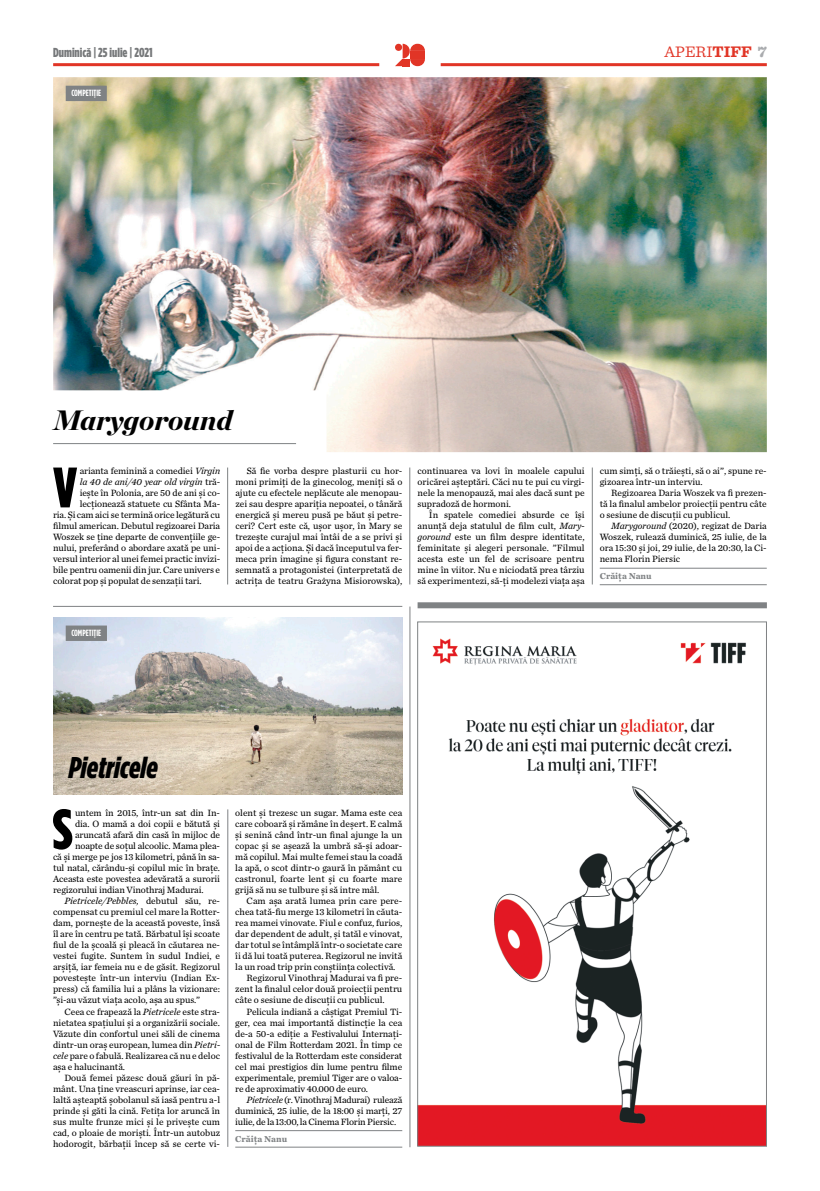
<style>
.page{position:relative;width:820px;height:1191px;background:#fff}
.page>*{position:absolute;margin:0;border:0;box-sizing:border-box;transform-origin:0 0}
.t1{font:900 56.7px "Gotham Condensed";color:#000}
.t2{font:italic 900 30px "Gotham Condensed";color:#000}
.t3{font:italic 900 28px "Chronicle Display";color:#000}
.t4{font:16px "Sentinel";color:#e13526}
.t5{font:900 13px "Gotham Condensed";color:#76787a}
.t6{font:9.5px/11px "Chronicle Text G2";color:#000;text-align:justify}
.t7{font:9.5px "Chronicle Text G2";letter-spacing:-.02em;color:#000}
.t8{font:italic 9.5px "Chronicle Text G2";letter-spacing:-.01em;color:#000}
.t9{font:700 9px "Chronicle Text G2";color:#7f8284}
.t10{font:700 9px "Gotham Condensed";color:#fff}
.s1{font-weight:700}
.s2{font-weight:900;color:#a9abae}
.s3{font-style:italic}
.s4{font-style:normal}
</style>
<div class="page">
<svg style="left:395px;top:44px;width:30px;height:22px"></svg>
<hr style="left:53px;top:63px;width:326px;height:3px;background:#e13526">
<hr style="left:440px;top:63px;width:326px;height:3px;background:#e13526">
<img style="left:419px;top:638px;width:345px;height:506px">
<div style="left:417px;top:602px;width:349px;height:6px;background:#7f8284"></div>
<img style="left:53px;top:617px;width:349px;height:177px">
<hr style="left:409px;top:606px;width:1px;height:541px;background:#7f8284">
<hr style="left:235px;top:1130px;width:167px;height:1px;background:#7f8284">
<hr style="left:235px;top:1146px;width:167px;height:1px;background:#7f8284">
<hr style="left:53px;top:606px;width:349px;height:1px;background:#7f8284">
<hr style="left:227px;top:809px;width:1px;height:337px;background:#7f8284">
<div style="left:66px;top:625px;width:41px;height:16px;background:#7f8284"></div>
<img style="left:53px;top:77px;width:713px;height:375px">
<hr style="left:53px;top:443px;width:243px;height:1px;background:#7f8284">
<hr style="left:599px;top:568px;width:167px;height:1px;background:#7f8284">
<hr style="left:599px;top:584px;width:167px;height:1px;background:#7f8284">
<hr style="left:227px;top:467px;width:1px;height:117px;background:#7f8284">
<hr style="left:409px;top:467px;width:1px;height:117px;background:#7f8284">
<hr style="left:592px;top:467px;width:1px;height:117px;background:#7f8284">
<div style="left:66px;top:86px;width:41px;height:15px;background:#7f8284"></div>
<h3 class="t5" style="left:53px;top:44px;width:101px">Duminică | 25 iulie | 2021</h3>
<h3 class="t4" style="left:664px;top:40px;width:104px">APERI<span class="s1">TIFF</span> <span class="s2">7</span></h3>
<p class="t10" style="left:71px;top:88px;width:31px">COMPETIŢIE</p>
<h3 class="t3" style="left:53px;top:397px;width:181px">Marygoround</h3>
<h1 class="t1" style="left:53px;top:454px;width:25px">V</h1>
<p class="t6" style="left:80px;top:465px;width:142px">arianta feminină a comediei <span class="s3">Virgin</span></p>
<p class="t6" style="left:235px;top:465px;width:168px;text-indent:11px">Să fie vorba despre plasturii cu hor&shy;moni primiți de la ginecolog, meniți să o ajute cu efectele neplăcute ale menopau&shy;zei sau despre apariția nepoatei, o tânără energică și mereu pusă pe băut și petre&shy;ceri? Cert este că, ușor ușor, în Mary se trezește curajul mai întâi de a se privi și apoi de a acționa. Și dacă începutul va fer&shy;meca prin imagine și figura constant re&shy;semnată a protagonistei (interpretată de actrița de teatru Grażyna Misiorowska),</p>
<p class="t6" style="left:417px;top:465px;width:168px">continuarea va lovi în moalele capului oricărei așteptări. Căci nu te pui cu virgi&shy;nele la menopauză, mai ales dacă sunt pe supradoză de hormoni.</p>
<p class="t8" style="left:80px;top:475px;width:142px">la 40 de ani/40 year old virgin <span class="s4">tră-</span></p>
<p class="t6" style="left:80px;top:487px;width:142px">iește în Polonia, are 50 de ani și co-</p>
<p class="t6" style="left:80px;top:498px;width:142px">lecționează statuete cu Sfânta Ma-</p>
<p class="t6" style="left:53px;top:509px;width:168px">ria. Și cam aici se termină orice legătură cu</p>
<p class="t6" style="left:53px;top:520px;width:168px">filmul american. Debutul regizoarei Daria</p>
<p class="t6" style="left:53px;top:531px;width:168px">Woszek se ține departe de convențiile ge-</p>
<p class="t6" style="left:53px;top:542px;width:168px">nului, preferând o abordare axată pe uni-</p>
<p class="t6" style="left:53px;top:553px;width:168px">versul interior al unei femei practic invizi-</p>
<p class="t6" style="left:53px;top:564px;width:168px">bile pentru oamenii din jur. Care univers e</p>
<p class="t6" style="left:53px;top:575px;width:150px">colorat pop și populat de senzații tari.</p>
<p class="t6" style="left:417px;top:509px;width:168px;text-indent:11px">În spatele comediei absurde ce își anunță deja statulul de film cult, <span class="s3">Mary&shy;goround</span> este un film despre identitate, feminitate și alegeri personale. ”Filmul acesta este un fel de scrisoare pentru mine în viitor. Nu e niciodată prea târziu să experimentezi, să-ți modelezi viața așa</p>
<p class="t6" style="left:599px;top:465px;width:168px">cum simți, să o trăiești, să o ai”, spune re&shy;gizoarea într-un interviu.</p>
<p class="t6" style="left:599px;top:487px;width:168px;text-indent:11px">Regizoarea Daria Woszek va fi prezen&shy;tă la finalul ambelor proiecții pentru câte o sesiune de discuții cu publicul.</p>
<p class="t6" style="left:599px;top:520px;width:168px;text-indent:11px"><span class="s3">Marygoround</span> (2020), regizat de Daria Woszek, rulează duminică, 25 iulie, de la ora 15:30 și joi, 29 iulie, de la 20:30, la Ci&shy;nema Florin Piersic</p>
<p class="t9" style="left:599px;top:569px;width:53px">Crăița Nanu</p>
<p class="t10" style="left:71px;top:628px;width:31px">COMPETIȚIE</p>
<h2 class="t2" style="left:69px;top:750px;width:91px">Pietricele</h2>
<h1 class="t1" style="left:52px;top:795px;width:22px">S</h1>
<p class="t6" style="left:75px;top:807px;width:146px">untem în 2015, într-un sat din In-</p>
<p class="t6" style="left:75px;top:818px;width:146px">dia. O mamă a doi copii e bătută și</p>
<p class="t6" style="left:75px;top:829px;width:146px">aruncată afară din casă în mijloc de</p>
<p class="t6" style="left:75px;top:840px;width:146px">noapte de soțul alcoolic. Mama plea-</p>
<p class="t6" style="left:53px;top:851px;width:168px">că și merge pe jos 13 kilometri, până în sa-</p>
<p class="t6" style="left:53px;top:862px;width:168px">tul natal, cărându-și copilul mic în brațe.</p>
<p class="t6" style="left:53px;top:873px;width:168px">Aceasta este povestea adevărată a surorii</p>
<p class="t6" style="left:53px;top:884px;width:152px">regizorului indian Vinothraj Madurai.</p>
<p class="t8" style="left:64px;top:893px;width:157px">Pietricele/Pebbles, <span class="s4">debutul său, re-</span></p>
<p class="t6" style="left:53px;top:906px;width:168px">compensat cu premiul cel mare la Rotter-</p>
<p class="t6" style="left:53px;top:917px;width:168px">dam, pornește de la această poveste, însă</p>
<p class="t6" style="left:53px;top:928px;width:168px">îl are în centru pe tată. Bărbatul își scoate</p>
<p class="t6" style="left:53px;top:939px;width:168px">fiul de la școală și pleacă în căutarea ne-</p>
<p class="t6" style="left:53px;top:950px;width:168px">vestei fugite. Suntem în sudul Indiei, e</p>
<p class="t6" style="left:53px;top:961px;width:168px">arșiță, iar femeia nu e de găsit. Regizorul</p>
<p class="t6" style="left:53px;top:972px;width:168px">povestește într-un interviu (Indian Ex-</p>
<p class="t6" style="left:53px;top:983px;width:168px">press) că familia lui a plâns la vizionare:</p>
<p class="t6" style="left:53px;top:994px;width:148px">”și-au văzut viața acolo, așa au spus.”</p>
<p class="t6" style="left:64px;top:1005px;width:157px">Ceea ce frapează la <span class="s3">Pietricele</span> este stra-</p>
<p class="t6" style="left:53px;top:1016px;width:168px">nietatea spațiului și a organizării sociale.</p>
<p class="t6" style="left:53px;top:1027px;width:168px">Văzute din confortul unei săli de cinema</p>
<p class="t6" style="left:53px;top:1038px;width:168px">dintr-un oraș european, lumea din <span class="s3">Pietri-</span></p>
<p class="t6" style="left:53px;top:1049px;width:168px"><span class="s3">cele</span> pare o fabulă. Realizarea că nu e deloc</p>
<p class="t6" style="left:53px;top:1060px;width:74px">așa e halucinantă.</p>
<p class="t6" style="left:64px;top:1071px;width:157px">Două femei păzesc două găuri în pă-</p>
<p class="t6" style="left:53px;top:1082px;width:168px">mânt. Una ține vreascuri aprinse, iar cea-</p>
<p class="t6" style="left:53px;top:1093px;width:168px">laltă așteaptă șobolanul să iasă pentru a-l</p>
<p class="t6" style="left:53px;top:1104px;width:168px">prinde și găti la cină. Fetița lor aruncă în</p>
<p class="t6" style="left:53px;top:1115px;width:168px">sus multe frunze mici și le privește cum</p>
<p class="t6" style="left:53px;top:1126px;width:168px">cad, o ploaie de moriști. Într-un autobuz</p>
<p class="t6" style="left:53px;top:1137px;width:168px">hodorogit, bărbații încep să se certe vi-</p>
<p class="t6" style="left:235px;top:807px;width:168px">olent și trezesc un sugar. Mama este cea care coboară și rămâne în deșert. E calmă și senină când într-un final ajunge la un copac și se așează la umbră să-și adoar&shy;mă copilul. Mai multe femei stau la coadă la apă, o scot dintr-o gaură în pământ cu castronul, foarte lent și cu foarte mare grijă să nu se tulbure și să intre mâl.</p>
<p class="t6" style="left:246px;top:895px;width:157px">Cam așa arată lumea prin care pere-</p>
<p class="t6" style="left:235px;top:906px;width:168px">chea tată-fiu merge 13 kilometri în căuta-</p>
<p class="t6" style="left:235px;top:917px;width:168px">rea mamei vinovate. Fiul e confuz, furios,</p>
<p class="t6" style="left:235px;top:928px;width:168px">dar dependent de adult, și tatăl e vinovat,</p>
<p class="t6" style="left:235px;top:939px;width:168px">dar totul se întâmplă într-o societate care</p>
<p class="t6" style="left:235px;top:950px;width:168px">îi dă lui toată puterea. Regizorul ne invită</p>
<p class="t6" style="left:235px;top:961px;width:162px">la un road trip prin conștiința colectivă.</p>
<p class="t6" style="left:246px;top:972px;width:157px">Regizorul Vinothraj Madurai va fi pre-</p>
<p class="t6" style="left:235px;top:983px;width:168px">zent la finalul celor două proiecții pentru</p>
<p class="t6" style="left:235px;top:994px;width:151px">câte o sesiune de discuții cu publicul.</p>
<p class="t6" style="left:246px;top:1005px;width:157px">Pelicula indiană a câștigat Premiul Ti-</p>
<p class="t6" style="left:235px;top:1016px;width:168px">ger, cea mai importantă distincție la cea</p>
<p class="t6" style="left:235px;top:1027px;width:168px">de-a 50-a ediție a Festivalului Internați-</p>
<p class="t6" style="left:235px;top:1038px;width:168px">onal de Film Rotterdam 2021. În timp ce</p>
<p class="t6" style="left:235px;top:1049px;width:168px">festivalul de la Rotterdam este considerat</p>
<p class="t6" style="left:235px;top:1060px;width:168px">cel mai prestigios din lume pentru filme</p>
<p class="t6" style="left:235px;top:1071px;width:168px">experimentale, premiul Tiger are o valoa-</p>
<p class="t6" style="left:235px;top:1082px;width:134px">re de aproximativ 40.000 de euro.</p>
<p class="t7" style="left:246px;top:1092px;width:157px"><span class="s3">Pietricele</span> (r. Vinothraj Madurai) rulează</p>
<p class="t7" style="left:235px;top:1103px;width:168px">duminică, 25 iulie, de la 18:00 și marți, 27</p>
<p class="t7" style="left:235px;top:1114px;width:162px">iulie, de la 13:00, la Cinema Florin Piersic.</p>
<p class="t9" style="left:235px;top:1131px;width:53px">Crăița Nanu</p>
</div>
